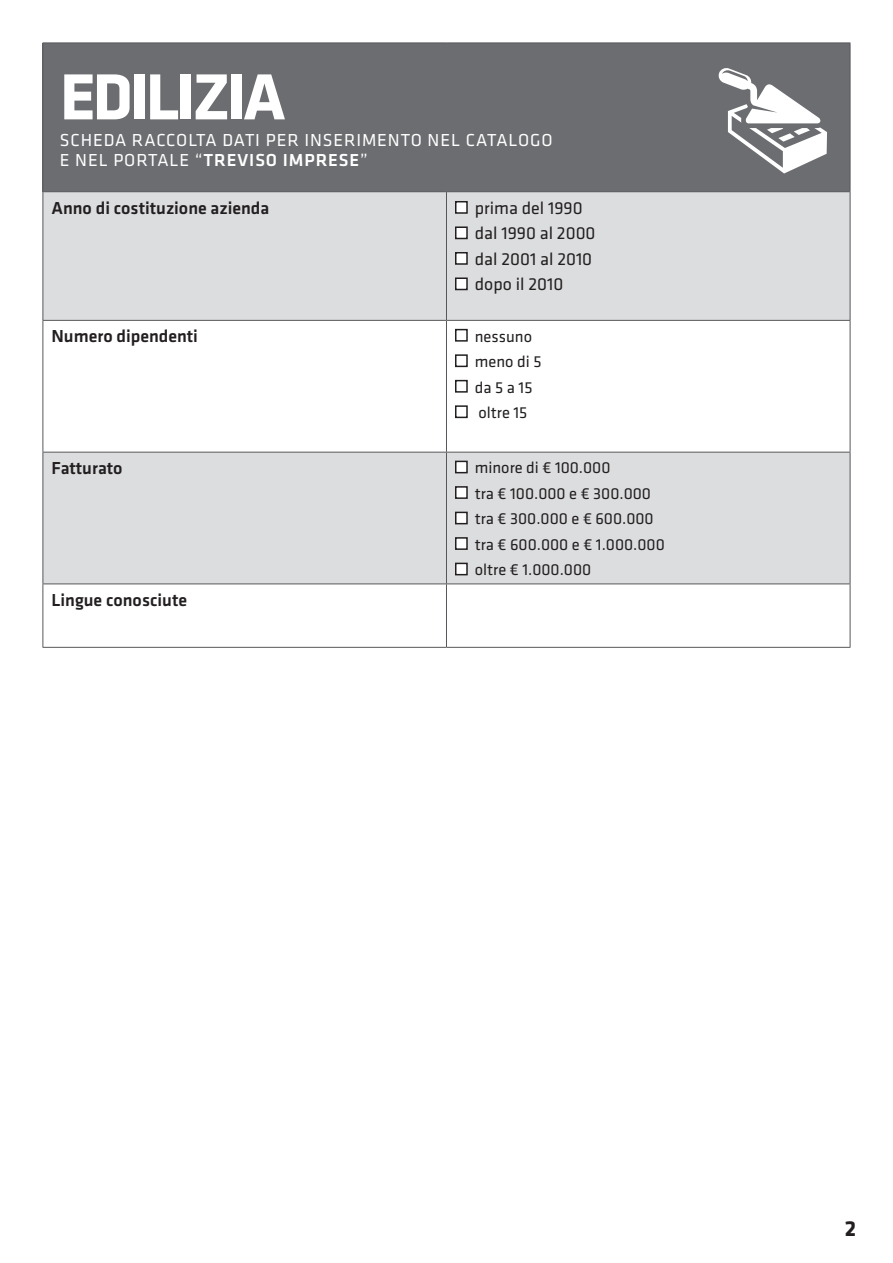
<style>
.page{position:relative;width:893px;height:1263px;background:#fff}
.page>*{position:absolute;margin:0;border:0;box-sizing:border-box;transform-origin:0 0}
.t1{font:700 67.5px "Klavika";letter-spacing:-.05em;color:#fff}
.t2{font:700 22.5px "Klavika";color:#231f20}
.t3{font:500 18px "Klavika";color:#231f20}
.t4{font:18px "Klavika";color:#231f20}
.t5{font:18px "Klavika";letter-spacing:.05em;color:#fff}
.t6{font:500 18px "Klavika";letter-spacing:.05em;color:#fff}
.t7{font:16.5px "Klavika";color:#231f20}
.s1{font-weight:400}
</style>
<div class="page">
<div style="left:43px;top:43px;width:807px;height:149px;background:#6c6d70"></div>
<svg style="left:44px;top:192px;width:806px;height:391px;fill:#dcdddf"></svg>
<hr style="left:43px;top:43px;width:403px;height:1px;background:#57585a">
<hr style="left:43px;top:43px;width:1px;height:148px;background:#57585a">
<hr style="left:446px;top:43px;width:404px;height:1px;background:#57585a">
<hr style="left:850px;top:43px;width:1px;height:148px;background:#57585a">
<hr style="left:43px;top:191px;width:403px;height:1px;background:#57585a">
<hr style="left:43px;top:192px;width:1px;height:128px;background:#57585a">
<hr style="left:446px;top:191px;width:404px;height:1px;background:#57585a">
<hr style="left:446px;top:192px;width:1px;height:128px;background:#57585a">
<hr style="left:850px;top:192px;width:1px;height:128px;background:#57585a">
<hr style="left:43px;top:320px;width:403px;height:1px;background:#57585a">
<hr style="left:43px;top:321px;width:1px;height:131px;background:#57585a">
<hr style="left:446px;top:320px;width:404px;height:1px;background:#57585a">
<hr style="left:446px;top:321px;width:1px;height:131px;background:#57585a">
<hr style="left:850px;top:321px;width:1px;height:131px;background:#57585a">
<hr style="left:43px;top:452px;width:403px;height:1px;background:#57585a">
<hr style="left:43px;top:452px;width:1px;height:131px;background:#57585a">
<hr style="left:446px;top:452px;width:404px;height:1px;background:#57585a">
<hr style="left:446px;top:452px;width:1px;height:131px;background:#57585a">
<hr style="left:850px;top:452px;width:1px;height:131px;background:#57585a">
<hr style="left:43px;top:583px;width:403px;height:1px;background:#57585a">
<hr style="left:43px;top:584px;width:1px;height:63px;background:#57585a">
<hr style="left:446px;top:583px;width:404px;height:1px;background:#57585a">
<hr style="left:446px;top:584px;width:1px;height:63px;background:#57585a">
<hr style="left:850px;top:584px;width:1px;height:63px;background:#57585a">
<hr style="left:43px;top:647px;width:403px;height:1px;background:#57585a">
<hr style="left:446px;top:647px;width:404px;height:1px;background:#57585a">
<div style="left:456px;top:202px;width:11px;height:11px;background:#fff"></div>
<div style="left:455px;top:201px;width:13px;height:13px;border:2px solid #231f20"></div>
<div style="left:456px;top:227px;width:11px;height:11px;background:#fff"></div>
<div style="left:455px;top:226px;width:13px;height:13px;border:2px solid #231f20"></div>
<div style="left:456px;top:253px;width:11px;height:11px;background:#fff"></div>
<div style="left:455px;top:252px;width:13px;height:13px;border:2px solid #231f20"></div>
<div style="left:456px;top:278px;width:11px;height:11px;background:#fff"></div>
<div style="left:455px;top:277px;width:13px;height:13px;border:2px solid #231f20"></div>
<div style="left:456px;top:330px;width:11px;height:11px;background:#fff"></div>
<div style="left:455px;top:329px;width:13px;height:13px;border:2px solid #231f20"></div>
<div style="left:456px;top:355px;width:11px;height:11px;background:#fff"></div>
<div style="left:455px;top:354px;width:13px;height:13px;border:2px solid #231f20"></div>
<div style="left:456px;top:381px;width:11px;height:11px;background:#fff"></div>
<div style="left:455px;top:380px;width:13px;height:13px;border:2px solid #231f20"></div>
<div style="left:456px;top:406px;width:11px;height:11px;background:#fff"></div>
<div style="left:455px;top:405px;width:13px;height:13px;border:2px solid #231f20"></div>
<div style="left:456px;top:461px;width:11px;height:12px;background:#fff"></div>
<div style="left:455px;top:461px;width:13px;height:12px;border:2px solid #231f20"></div>
<div style="left:456px;top:487px;width:11px;height:11px;background:#fff"></div>
<div style="left:455px;top:486px;width:13px;height:13px;border:2px solid #231f20"></div>
<div style="left:456px;top:512px;width:11px;height:12px;background:#fff"></div>
<div style="left:455px;top:512px;width:13px;height:12px;border:2px solid #231f20"></div>
<div style="left:456px;top:538px;width:11px;height:11px;background:#fff"></div>
<div style="left:455px;top:537px;width:13px;height:13px;border:2px solid #231f20"></div>
<div style="left:456px;top:563px;width:11px;height:12px;background:#fff"></div>
<div style="left:455px;top:563px;width:13px;height:12px;border:2px solid #231f20"></div>
<svg style="left:718px;top:68px;width:109px;height:105px"></svg>
<p class="t1" style="left:60px;top:60px;width:227px">EDILIZIA</p>
<p class="t5" style="left:60px;top:131px;width:494px">SCHEDA RACCOLTA DATI PER INSERIMENTO NEL CATALOGO</p>
<p class="t6" style="left:60px;top:150px;width:309px"><span class="s1">E NEL PORTALE “</span>TREVISO IMPRESE<span class="s1">”</span></p>
<p class="t3" style="left:51px;top:198px;width:219px">Anno di costituzione azienda</p>
<p class="t4" style="left:475px;top:198px;width:109px">prima del 1990</p>
<p class="t4" style="left:475px;top:223px;width:122px">dal 1990 al 2000</p>
<p class="t4" style="left:475px;top:249px;width:119px">dal 2001 al 2010</p>
<p class="t4" style="left:475px;top:274px;width:90px">dopo il 2010</p>
<p class="t3" style="left:51px;top:327px;width:148px">Numero dipendenti</p>
<p class="t7" style="left:475px;top:327px;width:59px">nessuno</p>
<p class="t7" style="left:475px;top:353px;width:68px">meno di 5</p>
<p class="t7" style="left:475px;top:378px;width:59px">da 5 a 15</p>
<p class="t7" style="left:478px;top:404px;width:51px">oltre 15</p>
<p class="t3" style="left:51px;top:458px;width:73px">Fatturato</p>
<p class="t7" style="left:475px;top:459px;width:137px">minore di € 100.000</p>
<p class="t7" style="left:475px;top:484px;width:178px">tra € 100.000 e € 300.000</p>
<p class="t7" style="left:475px;top:510px;width:180px">tra € 300.000 e € 600.000</p>
<p class="t7" style="left:475px;top:535px;width:191px">tra € 600.000 e € 1.000.000</p>
<p class="t7" style="left:475px;top:561px;width:118px">oltre € 1.000.000</p>
<p class="t3" style="left:51px;top:590px;width:137px">Lingue conosciute</p>
<h2 class="t2" style="left:845px;top:1216px;width:13px">2</h2>
</div>
